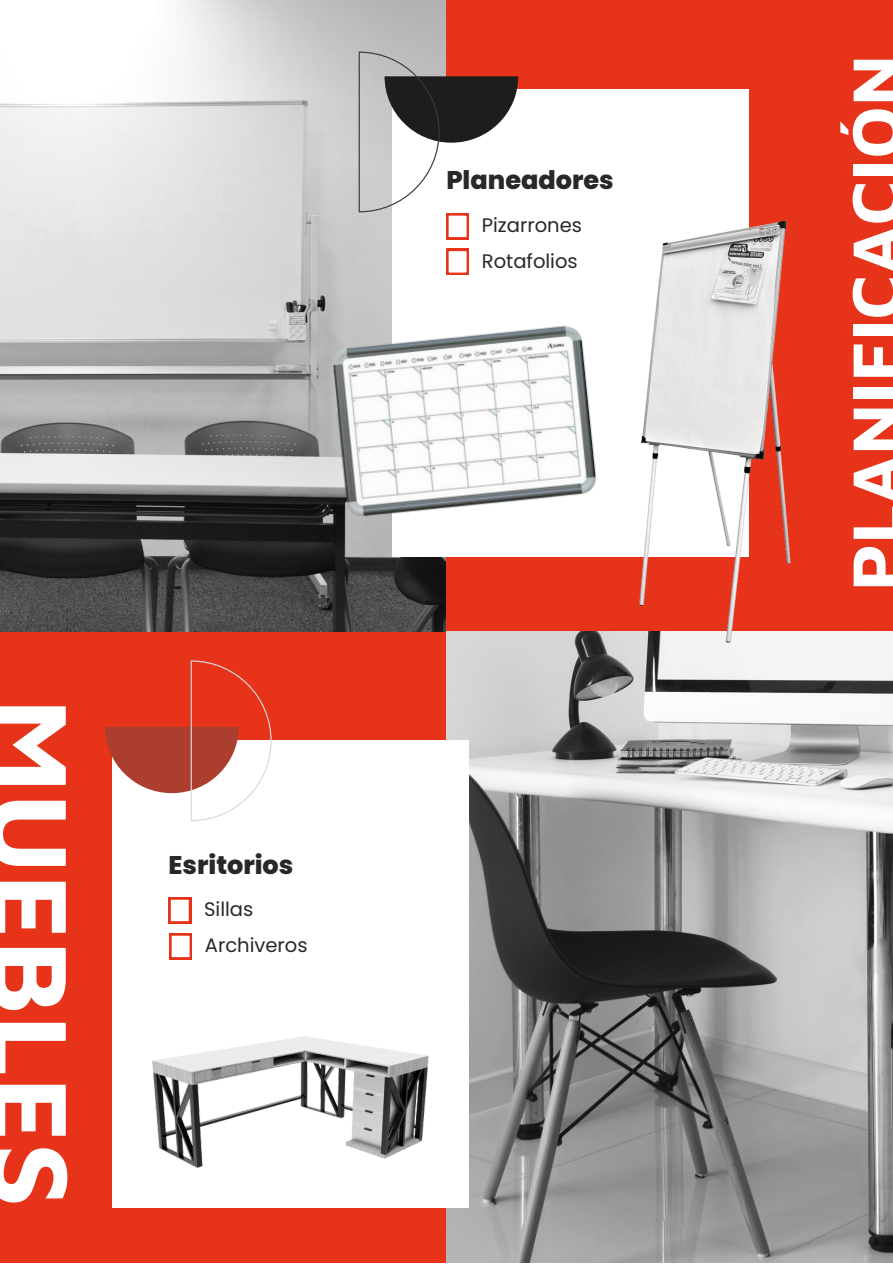
<style>
.page{position:relative;width:893px;height:1264px;background:#fff}
.page>*{position:absolute;margin:0;border:0;box-sizing:border-box;transform-origin:0 0}
.t1{font:700 111.6px "Maven Pro";color:#fff}
.t2{font:700 71.25px "Maven Pro";color:#fff}
.t3{font:800 25.5px "Poppins";color:#282828}
.t4{font:19.5px "Poppins";color:#282828}
</style>
<div class="page">
<div style="left:0;top:0;width:892px;height:1262px;background:#e6331a"></div>
<img style="left:0;top:0;width:446px;height:631px">
<img style="left:446px;top:631px;width:446px;height:631px">
<div style="left:392px;top:89px;width:356px;height:467px;background:#fff"></div>
<div style="left:112px;top:739px;width:356px;height:468px;background:#fff"></div>
<svg style="left:105px;top:660px;width:166px;height:161px"></svg>
<svg style="left:358px;top:52px;width:160px;height:187px"></svg>
<svg style="left:168px;top:897px;width:23px;height:26px"></svg>
<img style="left:316px;top:313px;width:281px;height:217px">
<svg style="left:446px;top:249px;width:23px;height:26px"></svg>
<img style="left:630px;top:212px;width:170px;height:439px">
<svg style="left:169px;top:933px;width:23px;height:26px"></svg>
<img style="left:152px;top:1036px;width:276px;height:131px">
<h3 class="t3" style="left:446px;top:163px;width:169px">Planeadores</h3>
<p class="t4" style="left:482px;top:212px;width:102px">Pizarrones</p>
<p class="t4" style="left:482px;top:247px;width:97px">Rotafolios</p>
<h1 class="t1" style="left:99px;top:698px;width:510px;rotate:90deg">MUEBLES</h1>
<h3 class="t3" style="left:168px;top:846px;width:126px">Esritorios</h3>
<p class="t4" style="left:204px;top:895px;width:51px">Sillas</p>
<p class="t4" style="left:205px;top:931px;width:104px">Archiveros</p>
<h2 class="t2" style="left:832px;top:591px;width:538px;rotate:-90deg">PLANIFICACIÓN</h2>
</div>
